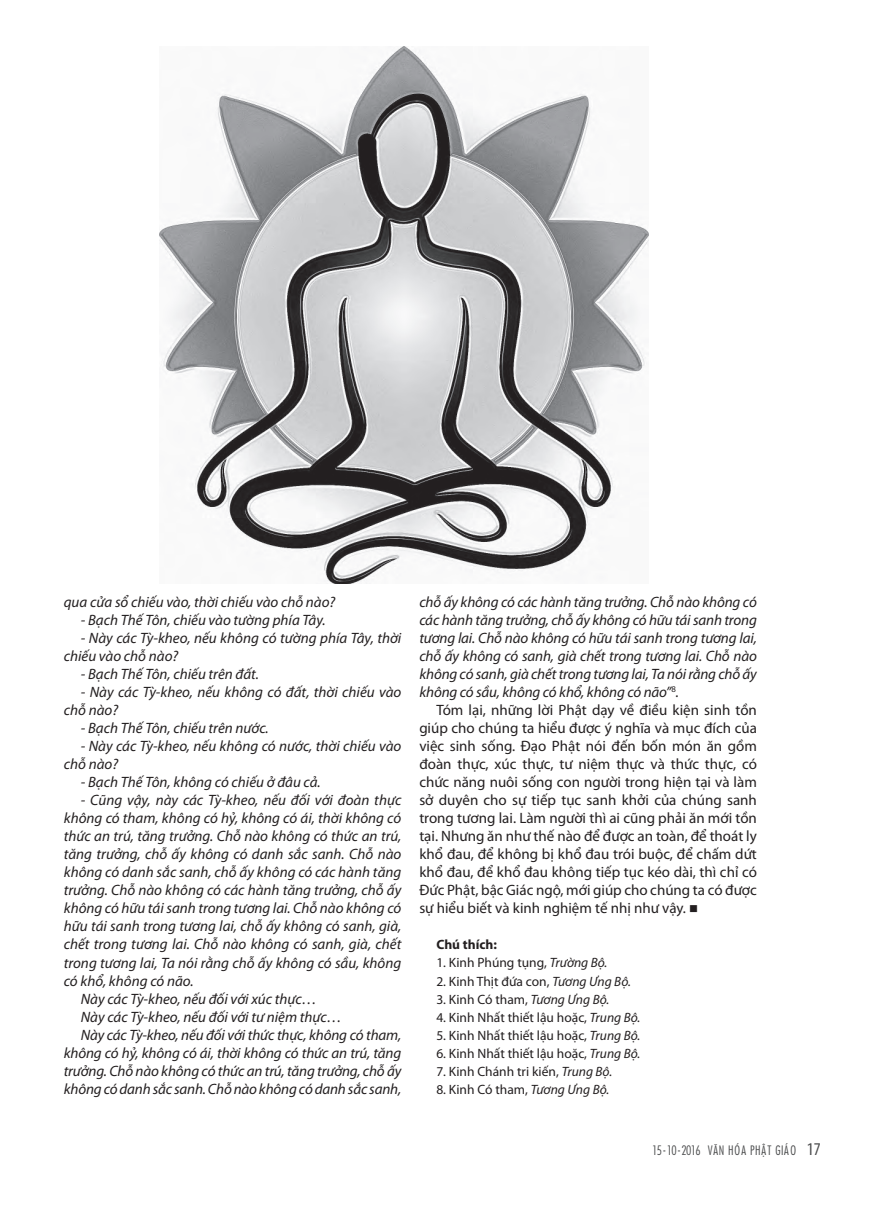
<style>
.page{position:relative;width:876px;height:1217px;background:#fff}
.page>*{position:absolute;margin:0;border:0;box-sizing:border-box;transform-origin:0 0}
.t1{font:italic 15px/18px "Myriad Pro";color:#231f20}
.t2{font:15px "Myriad Pro";color:#231f20}
.t3{font:13.5px "Myriad Pro";color:#231f20}
.t4{font:700 13.5px "Myriad Pro";color:#231f20}
.t5{font:12.75px "Vn Fujiyama Light Condensed 2";letter-spacing:.05em;color:#4b4c4d}
.s1{font-style:italic}
.s2{font-family:"Myriad Pro";font-stretch:condensed;font-size:18px}
</style>
<div class="page">
<img style="left:159px;top:47px;width:489px;height:537px">
<p class="t1" style="left:64px;top:594px;width:273px">qua cửa sổ chiếu vào, thời chiếu vào chỗ nào?</p>
<p class="t1" style="left:81px;top:612px;width:246px">- Bạch Thế Tôn, chiếu vào tường phía Tây.</p>
<p class="t1" style="left:64px;top:630px;width:339px;text-indent:17px">- Này các Tỳ-kheo, nếu không có tường phía Tây, thời chiếu vào chỗ nào?</p>
<p class="t1" style="left:81px;top:666px;width:180px">- Bạch Thế Tôn, chiếu trên đất.</p>
<p class="t1" style="left:64px;top:684px;width:339px;text-indent:17px">- Này các Tỳ-kheo, nếu không có đất, thời chiếu vào chỗ nào?</p>
<p class="t1" style="left:81px;top:720px;width:189px">- Bạch Thế Tôn, chiếu trên nước.</p>
<p class="t1" style="left:64px;top:738px;width:339px;text-indent:17px">- Này các Tỳ-kheo, nếu không có nước, thời chiếu vào chỗ nào?</p>
<p class="t1" style="left:81px;top:774px;width:241px">- Bạch Thế Tôn, không có chiếu ở đâu cả.</p>
<p class="t1" style="left:81px;top:792px;width:322px">- Cũng vậy, này các Tỳ-kheo, nếu đối với đoàn thực</p>
<p class="t1" style="left:64px;top:810px;width:339px">không có tham, không có hỷ, không có ái, thời không có</p>
<p class="t1" style="left:64px;top:828px;width:339px">thức an trú, tăng trưởng. Chỗ nào không có thức an trú,</p>
<p class="t1" style="left:64px;top:846px;width:339px">tăng trưởng, chỗ ấy không có danh sắc sanh. Chỗ nào</p>
<p class="t1" style="left:64px;top:864px;width:339px">không có danh sắc sanh, chỗ ấy không có các hành tăng</p>
<p class="t1" style="left:64px;top:882px;width:339px">trưởng. Chỗ nào không có các hành tăng trưởng, chỗ ấy</p>
<p class="t1" style="left:64px;top:900px;width:339px">không có hữu tái sanh trong tương lai. Chỗ nào không có</p>
<p class="t1" style="left:64px;top:918px;width:339px">hữu tái sanh trong tương lai, chỗ ấy không có sanh, già,</p>
<p class="t1" style="left:64px;top:936px;width:339px">chết trong tương lai. Chỗ nào không có sanh, già, chết</p>
<p class="t1" style="left:64px;top:954px;width:339px">trong tương lai, Ta nói rằng chỗ ấy không có sầu, không</p>
<p class="t1" style="left:64px;top:972px;width:131px">có khổ, không có não.</p>
<p class="t1" style="left:81px;top:990px;width:238px">Này các Tỳ-kheo, nếu đối với xúc thực…</p>
<p class="t1" style="left:81px;top:1008px;width:263px">Này các Tỳ-kheo, nếu đối với tư niệm thực…</p>
<p class="t1" style="left:81px;top:1026px;width:322px">Này các Tỳ-kheo, nếu đối với thức thực, không có tham,</p>
<p class="t1" style="left:64px;top:1044px;width:339px">không có hỷ, không có ái, thời không có thức an trú, tăng</p>
<p class="t1" style="left:64px;top:1062px;width:339px">trưởng. Chỗ nào không có thức an trú, tăng trưởng, chỗ ấy</p>
<p class="t1" style="left:64px;top:1080px;width:339px">không có danh sắc sanh. Chỗ nào không có danh sắc sanh,</p>
<p class="t1" style="left:419px;top:594px;width:339px">chỗ ấy không có các hành tăng trưởng. Chỗ nào không có</p>
<p class="t1" style="left:419px;top:612px;width:339px">các hành tăng trưởng, chỗ ấy không có hữu tái sanh trong</p>
<p class="t1" style="left:419px;top:630px;width:339px">tương lai. Chỗ nào không có hữu tái sanh trong tương lai,</p>
<p class="t1" style="left:419px;top:648px;width:339px">chỗ ấy không có sanh, già chết trong tương lai. Chỗ nào</p>
<p class="t1" style="left:419px;top:666px;width:339px">không có sanh, già chết trong tương lai, Ta nói rằng chỗ ấy</p>
<p class="t1" style="left:419px;top:684px;width:261px">không có sầu, không có khổ, không có não”<sup>8</sup>.</p>
<p class="t2" style="left:436px;top:704px;width:322px">Tóm lại, những lời Phật dạy về điều kiện sinh tồn</p>
<p class="t2" style="left:419px;top:722px;width:339px">giúp cho chúng ta hiểu được ý nghĩa và mục đích của</p>
<p class="t2" style="left:419px;top:740px;width:339px">việc sinh sống. Đạo Phật nói đến bốn món ăn gồm</p>
<p class="t2" style="left:419px;top:758px;width:339px">đoàn thực, xúc thực, tư niệm thực và thức thực, có</p>
<p class="t2" style="left:419px;top:776px;width:339px">chức năng nuôi sống con người trong hiện tại và làm</p>
<p class="t2" style="left:419px;top:794px;width:339px">sở duyên cho sự tiếp tục sanh khởi của chúng sanh</p>
<p class="t2" style="left:419px;top:812px;width:339px">trong tương lai. Làm người thì ai cũng phải ăn mới tồn</p>
<p class="t2" style="left:419px;top:830px;width:339px">tại. Nhưng ăn như thế nào để được an toàn, để thoát ly</p>
<p class="t2" style="left:419px;top:848px;width:339px">khổ đau, để không bị khổ đau trói buộc, để chấm dứt</p>
<p class="t2" style="left:419px;top:866px;width:339px">khổ đau, để khổ đau không tiếp tục kéo dài, thì chỉ có</p>
<p class="t2" style="left:419px;top:884px;width:339px">Đức Phật, bậc Giác ngộ, mới giúp cho chúng ta có được</p>
<p class="t2" style="left:419px;top:902px;width:280px">sự hiểu biết và kinh nghiệm tế nhị như vậy. ■</p>
<p class="t4" style="left:436px;top:939px;width:62px">Chú thích:</p>
<p class="t3" style="left:436px;top:957px;width:173px">1. Kinh Phúng tụng, <span class="s1">Trường Bộ.</span></p>
<p class="t3" style="left:436px;top:975px;width:196px">2. Kinh Thịt đứa con, <span class="s1">Tương Ưng Bộ.</span></p>
<p class="t3" style="left:436px;top:993px;width:174px">3. Kinh Có tham, <span class="s1">Tương Ưng Bộ.</span></p>
<p class="t3" style="left:436px;top:1011px;width:206px">4. Kinh Nhất thiết lậu hoặc, <span class="s1">Trung Bộ.</span></p>
<p class="t3" style="left:436px;top:1029px;width:206px">5. Kinh Nhất thiết lậu hoặc, <span class="s1">Trung Bộ.</span></p>
<p class="t3" style="left:436px;top:1047px;width:206px">6. Kinh Nhất thiết lậu hoặc, <span class="s1">Trung Bộ.</span></p>
<p class="t3" style="left:436px;top:1065px;width:177px">7. Kinh Chánh tri kiến, <span class="s1">Trung Bộ.</span></p>
<p class="t3" style="left:436px;top:1083px;width:174px">8. Kinh Có tham, <span class="s1">Tương Ưng Bộ.</span></p>
<p class="t5" style="left:652px;top:1144px;width:170px">15 - 10 - 2016 VÙN HOÁA PHÊÅT GIAÁO <span class="s2">17</span></p>
</div>
